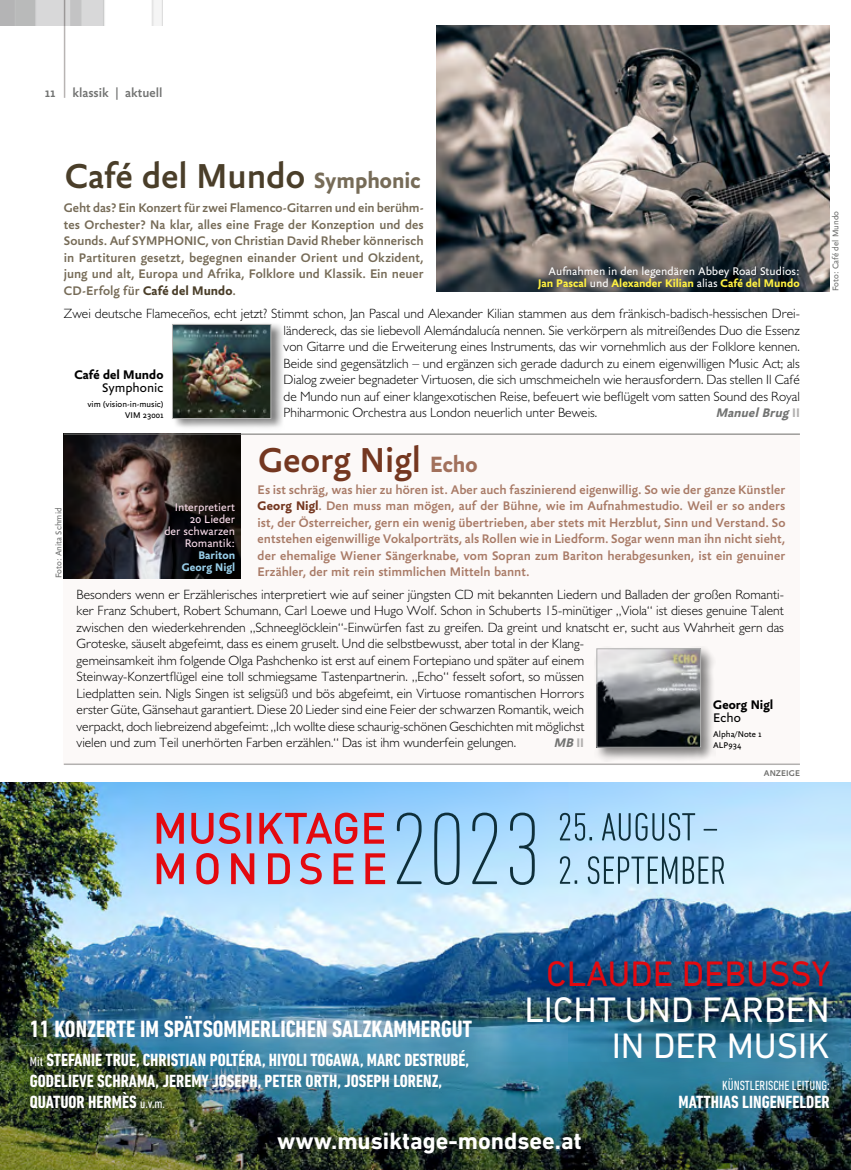
<style>
.page{position:relative;width:851px;height:1170px;background:#fff}
.page>*{position:absolute;margin:0;border:0;box-sizing:border-box;transform-origin:0 0}
.t1{font:500 37.5px "Yoga Sans OT";color:#4a3e29}
.t2{font:500 37.5px "Yoga Sans OT";color:#743720}
.t3{font:36px/36px "DIN Next LT Pro";color:#fff;text-align:right}
.t4{font:36px "DIN Next LT Pro";color:#e3090f}
.t5{font:700 condensed 24px "DIN Next LT Pro";color:#fff}
.t6{font:700 24px "DIN Next LT Pro";color:#fff}
.t7{font:700 condensed 18px/21px "DIN Next LT Pro";color:#fff}
.t8{font:300 13.5px/16.5px "Gill Sans MT Pro";color:#000;text-align:justify}
.t9{font:500 13.5px/16.5px "Yoga Sans OT";color:#a97b67;text-align:justify}
.t10{font:500 13.5px/16.5px "Yoga Sans OT";color:#766b57;text-align:justify}
.t11{font:condensed 13.5px "DIN Next LT Pro";color:#fff}
.t12{font:700 13.5px "Yoga Sans OT";color:#000}
.t13{font:500 13.5px "Yoga Sans OT";color:#727372}
.t14{font:italic 700 13.5px "Yoga Sans OT";color:#727372}
.t15{font:13.5px "Yoga Sans Pro";color:#000}
.t16{font:700 12px "Yoga Sans OT";color:#fff041}
.t17{font:12px/12px "Yoga Sans Pro";color:#fadceb;text-align:right}
.t18{font:12px "Yoga Sans Pro";color:#fff}
.t19{font:700 12px/12px "Yoga Sans OT";color:#97cce7;text-align:right}
.t20{font:9px/10.5px "Yoga Sans Pro";color:#000;text-align:right}
.t21{font:9px "Yoga Sans Pro";color:#727372}
.t22{font:500 9px "Yoga Sans OT";letter-spacing:.01em;color:#70706e}
.s1{font-weight:700;font-size:24px;color:#766b57}
.s2{font-weight:700;color:#4a3e29}
.s3{font-family:"Yoga Sans Pro";font-weight:400;color:#fff}
.s4{font-style:normal;color:#b3b1b0}
.s5{font-weight:700;font-size:24px;color:#a2715c}
.s6{font-weight:700;color:#743720}
.s7{font-weight:400;font-size:13.5px}
</style>
<div class="page">
<hr style="left:64px;top:0;width:1px;height:98px;background:#b8b4b3">
<img style="left:0;top:0;width:162px;height:26px">
<img style="left:0;top:782px;width:850px;height:175px">
<img style="left:0;top:957px;width:850px;height:212px">
<div style="left:10px;top:997px;width:486px;height:137px;background:#000;opacity:.35"></div>
<div style="left:506px;top:940px;width:344px;height:143px;background:#000;opacity:.35"></div>
<div style="left:259px;top:1113px;width:346px;height:56px;background:#000;opacity:.35"></div>
<div style="left:659px;top:1060px;width:191px;height:74px;background:#000;opacity:.35"></div>
<svg style="left:157px;top:812px;width:228px;height:72px"></svg>
<svg style="left:397px;top:812px;width:137px;height:72px"></svg>
<svg style="left:559px;top:856px;width:165px;height:28px"></svg>
<svg style="left:559px;top:812px;width:158px;height:28px"></svg>
<div style="left:64px;top:434px;width:735px;height:331px;background:#fcf9f8"></div>
<hr style="left:64px;top:763px;width:735px;height:2px;background:#b3b1b0">
<img style="left:63px;top:434px;width:178px;height:144px">
<img style="left:436px;top:26px;width:393px;height:266px">
<hr style="left:64px;top:434px;width:735px;height:1px;background:#70706e">
<div style="left:171px;top:322px;width:114px;height:109px;background:#000;opacity:.5"></div>
<img style="left:174px;top:326px;width:95px;height:91px">
<div style="left:172px;top:324px;width:99px;height:95px;border:1px solid #b2b2b1"></div>
<div style="left:594px;top:645px;width:121px;height:116px;background:#000;opacity:.5"></div>
<img style="left:598px;top:650px;width:101px;height:95px">
<div style="left:596px;top:648px;width:105px;height:99px;border:1px solid #b2b2b1"></div>
<p class="t13" style="left:45px;top:85px;width:12px">11</p>
<p class="t13" style="left:72px;top:85px;width:92px">klassik | aktuell</p>
<h1 class="t1" style="left:65px;top:156px;width:357px">Café del Mundo <span class="s1">Symphonic</span></h1>
<p class="t10" style="left:64px;top:200px;width:361px">Geht das? Ein Konzert für zwei Flamenco-Gitarren und ein berühm&shy;tes Orchester? Na klar, alles eine Frage der Konzeption und des Sounds. Auf SYMPHONIC, von Christian David Rheber könnerisch in Partituren gesetzt, begegnen einander Orient und Okzident, jung und alt, Europa und Afrika, Folklore und Klassik. Ein neuer CD-Erfolg für <span class="s2">Café del Mundo</span>.</p>
<p class="t18" style="left:548px;top:264px;width:252px">Aufnahmen in den legendären Abbey Road Studios:</p>
<p class="t16" style="left:538px;top:277px;width:263px">Jan Pascal <span class="s3">und</span> Alexander Kilian <span class="s3">alias</span> Café del Mundo</p>
<p class="t8" style="left:283px;top:305px;width:517px;text-indent:-220px">Zwei deutsche Flameceños, echt jetzt? Stimmt schon, Jan Pascal und Alexander Kilian stammen aus dem fränkisch-badisch-hessischen Drei&shy;ländereck, das sie liebevoll Alemándalucía nennen. Sie verkörpern als mitreißendes Duo die Essenz von Gitarre und die Erweiterung eines Instruments, das wir vornehmlich aus der Folklore kennen.<br>Beide sind gegensätzlich – und ergänzen sich gerade dadurch zu einem eigenwilligen Music Act; als Dialog zweier begnadeter Virtuosen, die sich umschmeicheln wie herausfordern. Das stellen Il Café de Mundo nun auf einer klangexotischen Reise, befeuert wie beflügelt vom satten Sound des Royal Phiharmonic Orchestra aus London neuerlich unter Beweis.</p>
<p class="t12" style="left:74px;top:367px;width:90px">Café del Mundo</p>
<p class="t15" style="left:102px;top:380px;width:63px">Symphonic</p>
<p class="t20" style="left:87px;top:399px;width:78px">vim (vision-in-music)<br>VIM 23001</p>
<p class="t14" style="left:715px;top:406px;width:86px">ManuelBrug <span class="s4">I I</span></p>
<h1 class="t2" style="left:258px;top:440px;width:220px">Georg Nigl <span class="s5">Echo</span></h1>
<p class="t21" style="left:53px;top:578px;width:72px;rotate:-90deg">Foto: Anita Schmid</p>
<p class="t17" style="left:164px;top:501px;width:72px">Interpretiert<br>20 Lieder<br>der schwarzen<br>Romantik:</p>
<p class="t19" style="left:182px;top:550px;width:55px">Bariton<br>Georg Nigl</p>
<p class="t9" style="left:257px;top:481px;width:529px">Es ist schräg, was hier zu hören ist. Aber auch faszinierend eigenwillig. So wie der ganze Künstler <span class="s6">Georg Nigl</span>. Den muss man mögen, auf der Bühne, wie im Aufnahmestudio. Weil er so anders ist, der Österreicher, gern ein wenig übertrieben, aber stets mit Herzblut, Sinn und Verstand. So entstehen eigenwillige Vokalporträts, als Rollen wie in Liedform. Sogar wenn man ihn nicht sieht, der ehemalige Wiener Sängerknabe, vom Sopran zum Bariton herabgesunken, ist ein genuiner Erzähler, der mit rein stimmlichen Mitteln bannt.</p>
<p class="t8" style="left:77px;top:585px;width:708px;text-align:left">Besonders wenn er Erzählerisches interpretiert wie auf seiner jüngsten CD mit bekannten Liedern und Balladen der großen Romanti&shy;ker Franz Schubert, Robert Schumann, Carl Loewe und Hugo Wolf. Schon in Schuberts 15-minütiger „Viola“ ist dieses genuine Talent zwischen den wiederkehrenden „Schneeglöcklein“-Einwürfen fast zu greifen. Da greint und knatscht er, sucht aus Wahrheit gern das Groteske, säuselt abgefeimt, dass es einem gruselt. Und die selbstbewusst, aber total in der Klang-<br>gemeinsamkeit ihm folgende Olga Pashchenko ist erst auf einem Fortepiano und später auf einem<br>Steinway-Konzertflügel eine toll schmiegsame Tastenpartnerin. „Echo“ fesselt sofort, so müssen<br>Liedplatten sein. Nigls Singen ist seligsüß und bös abgefeimt, ein Virtuose romantischen Horrors<br>erster Güte, Gänsehaut garantiert. Diese 20 Lieder sind eine Feier der schwarzen Romantik, weich<br>verpackt, doch liebreizend abgefeimt: „Ich wollte diese schaurig-schönen Geschichten mit möglichst<br>vielen und zum Teil unerhörten Farben erzählen.“ Das ist ihm wunderfein gelungen.</p>
<p class="t12" style="left:713px;top:697px;width:61px">Georg Nigl</p>
<p class="t15" style="left:713px;top:710px;width:29px">Echo</p>
<p class="t20" style="left:713px;top:729px;width:50px;text-align:left">Alpha/Note 1<br>ALP934</p>
<p class="t14" style="left:554px;top:736px;width:32px">MB <span class="s4">II</span></p>
<p class="t22" style="left:763px;top:767px;width:38px">ANZEIGE</p>
<p class="t21" style="left:830px;top:291px;width:82px;rotate:-90deg">Foto: Café del Mundo</p>
<h3 class="t5" style="left:30px;top:1014px;width:444px">11 KONZERTE IM SPÄTSOMMERLICHEN SALZKAMMERGUT</h3>
<h3 class="t7" style="left:30px;top:1049px;width:441px"><span class="s7">Mit</span> STEFANIE TRUE, CHRISTIAN POLTÉRA, HIYOLI TOGAWA, MARC DESTRUBÉ,<br>GODELIEVE SCHRAMA, JEREMY JOSEPH, PETER ORTH, JOSEPH LORENZ,<br>QUATUOR HERMÈS <span class="s7">u.v.m.</span></h3>
<h2 class="t4" style="left:546px;top:952px;width:285px">CLAUDE DEBUSSY</h2>
<h2 class="t3" style="left:524px;top:991px;width:307px">LICHT UND FARBEN<br>IN DER MUSIK</h2>
<p class="t11" style="left:722px;top:1077px;width:109px">KÜNSTLERISCHE LEITUNG:</p>
<h3 class="t7" style="left:678px;top:1091px;width:153px">MATTHIAS LINGENFELDER</h3>
<h3 class="t6" style="left:277px;top:1126px;width:306px">www.musiktage-mondsee.at</h3>
</div>
